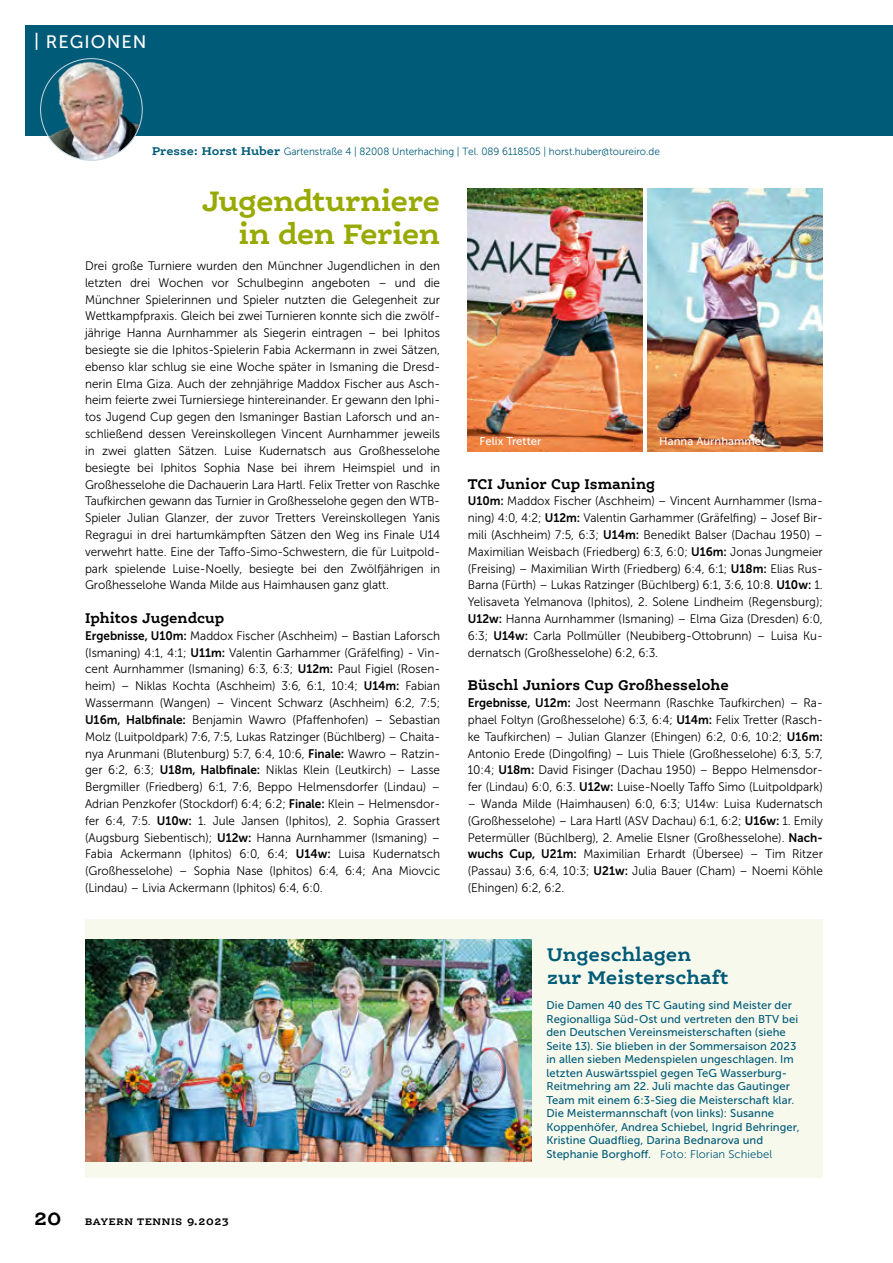
<style>
.page{position:relative;width:893px;height:1263px;background:#fff}
.page>*{position:absolute;margin:0;border:0;box-sizing:border-box;transform-origin:0 0}
.t1{font:700 30px/33px "Ernestine Pro";letter-spacing:-.025em;color:#98a900;text-align:right}
.t2{font:700 19.5px/22.5px "Ernestine Pro";color:#005b78}
.t3{font:18px "Museo Sans 500";letter-spacing:.06em;color:#fff}
.t4{font:700 15px "Ernestine Pro";color:#000;scale:.95 1}
.t5{font:12.3px/16.8px "Museo Sans 300";color:#000;text-align:justify;scale:.95 1}
.t6{font:11.25px/13.5px "Museo Sans 500";letter-spacing:.005em;color:#005b78}
.t7{font:11.25px "Museo Sans 300";letter-spacing:.005em;color:#005b78}
.t8{font:11.25px "Museo Sans 500";letter-spacing:.005em;color:#fff}
.t9{font:10.5px "Museo Sans 300";color:#005b78;scale:.95 1}
.t10{font:700 10.2px "Ernestine Pro";letter-spacing:.065em;color:#000}
.s1{font-family:"Ernestine Pro";font-weight:700;font-size:12px}
.s2{font-family:"Museo Sans 700"}
.s3{font-size:21px}
.s4{font-size:11.25px}
.s5{font-family:"Museo Sans 500"}
</style>
<div class="page">
<div style="left:26px;top:26px;width:867px;height:110px;background:#005b78"></div>
<img style="left:46px;top:59px;width:96px;height:101px">
<div style="left:85px;top:919px;width:738px;height:259px;background:#f8f9ed"></div>
<img style="left:85px;top:940px;width:446px;height:221px">
<img style="left:647px;top:188px;width:176px;height:264px">
<img style="left:468px;top:188px;width:175px;height:264px">
<h3 class="t3" style="left:34px;top:31px;width:114px">| REGIONEN</h3>
<p class="t9" style="left:152px;top:146px;width:536px"><span class="s1">Presse: Horst Huber</span> Gartenstraße 4 | 82008 Unterhaching | Tel. 089 6118505 | horst.huber@toureiro.de</p>
<h1 class="t1" style="left:202px;top:184px;width:240px">Jugendturniere in den Ferien</h1>
<p class="t5" style="left:85px;top:257px;width:375px">Drei große Turniere wurden den Münchner Jugendlichen in den letzten drei Wochen vor Schulbeginn angeboten – und die Münchner Spielerinnen und Spieler nutzten die Gelegenheit zur Wettkampfpraxis. Gleich bei zwei Turnieren konnte sich die zwölf&shy;jährige Hanna Aurnhammer als Siegerin eintragen – bei Iphitos besiegte sie die Iphitos-Spielerin Fabia Ackermann in zwei Sätzen, ebenso klar schlug sie eine Woche später in Ismaning die Dresd&shy;nerin Elma Giza. Auch der zehnjährige Maddox Fischer aus Asch&shy;heim feierte zwei Turniersiege hintereinander. Er gewann den Iphi&shy;tos Jugend Cup gegen den Ismaninger Bastian Laforsch und an&shy;schließend dessen Vereinskollegen Vincent Aurnhammer jeweils in zwei glatten Sätzen. Luise Kudernatsch aus Großhesselohe besiegte bei Iphitos Sophia Nase bei ihrem Heimspiel und in Großhesselohe die Dachauerin Lara Hartl. Felix Tretter von Raschke Taufkirchen gewann das Turnier in Großhesselohe gegen den WTB-Spieler Julian Glanzer, der zuvor Tretters Vereinskollegen Yanis Regragui in drei hartumkämpften Sätzen den Weg ins Finale U14 verwehrt hatte. Eine der Taffo-Simo-Schwestern, die für Luitpold&shy;park spielende Luise-Noelly, besiegte bei den Zwölfjährigen in Großhesselohe Wanda Milde aus Haimhausen ganz glatt.</p>
<p class="t4" style="left:85px;top:608px;width:148px">Iphitos Jugendcup</p>
<p class="t5" style="left:85px;top:627px;width:375px"><span class="s2">Ergebnisse, U10m:</span> Maddox Fischer (Aschheim) – Bastian Laforsch (Ismaning) 4:1, 4:1; <span class="s2">U11m:</span> Valentin Garhammer (Gräfelfing) - Vin&shy;cent Aurnhammer (Ismaning) 6:3, 6:3; <span class="s2">U12m:</span> Paul Figiel (Rosen&shy;heim) – Niklas Kochta (Aschheim) 3:6, 6:1, 10:4; <span class="s2">U14m:</span> Fabian Wassermann (Wangen) – Vincent Schwarz (Aschheim) 6:2, 7:5; <span class="s2">U16m, Halbfinale:</span> Benjamin Wawro (Pfaffenhofen) – Sebastian Molz (Luitpoldpark) 7:6, 7:5, Lukas Ratzinger (Büchlberg) – Chaita&shy;nya Arunmani (Blutenburg) 5:7, 6:4, 10:6, <span class="s2">Finale:</span> Wawro – Ratzin&shy;ger 6:2, 6:3; <span class="s2">U18m, Halbfinale:</span> Niklas Klein (Leutkirch) – Lasse Bergmiller (Friedberg) 6:1, 7:6, Beppo Helmensdorfer (Lindau) – Adrian Penzkofer (Stockdorf) 6:4; 6:2; <span class="s2">Finale:</span> Klein – Helmensdor&shy;fer 6:4, 7:5. <span class="s2">U10w:</span> 1. Jule Jansen (Iphitos), 2. Sophia Grassert (Augsburg Siebentisch); <span class="s2">U12w:</span> Hanna Aurnhammer (Ismaning) – Fabia Ackermann (Iphitos) 6:0, 6:4; <span class="s2">U14w:</span> Luisa Kudernatsch (Großhesselohe) – Sophia Nase (Iphitos) 6:4, 6:4; Ana Miovcic (Lindau) – Livia Ackermann (Iphitos) 6:4, 6:0.</p>
<p class="t10" style="left:34px;top:1214px;width:196px"><span class="s3">20</span> BAYERN TENNIS <span class="s4">9.2023</span></p>
<p class="t8" style="left:480px;top:435px;width:63px">Felix Tretter</p>
<p class="t8" style="left:659px;top:435px;width:108px">Hanna Aurnhammer</p>
<p class="t4" style="left:468px;top:474px;width:199px">TCI Junior Cup Ismaning</p>
<p class="t5" style="left:468px;top:493px;width:375px"><span class="s2">U10m:</span> Maddox Fischer (Aschheim) – Vincent Aurnhammer (Isma&shy;ning) 4:0, 4:2; <span class="s2">U12m:</span> Valentin Garhammer (Gräfelfing) – Josef Bir&shy;mili (Aschheim) 7:5, 6:3; <span class="s2">U14m:</span> Benedikt Balser (Dachau 1950) – Maximilian Weisbach (Friedberg) 6:3, 6:0; <span class="s2">U16m:</span> Jonas Jungmeier (Freising) – Maximilian Wirth (Friedberg) 6:4, 6:1; <span class="s2">U18m:</span> Elias Rus-Barna (Fürth) – Lukas Ratzinger (Büchlberg) 6:1, 3:6, 10:8. <span class="s2">U10w:</span> 1.<br>Yelisaveta Yelmanova (Iphitos), 2. Solene Lindheim (Regensburg); <span class="s2">U12w:</span> Hanna Aurnhammer (Ismaning) – Elma Giza (Dresden) 6:0, 6:3; <span class="s2">U14w:</span> Carla Pollmüller (Neubiberg-Ottobrunn) – Luisa Ku&shy;dernatsch (Großhesselohe) 6:2, 6:3.</p>
<p class="t4" style="left:468px;top:676px;width:276px">Büschl Juniors Cup Großhesselohe</p>
<p class="t5" style="left:468px;top:694px;width:375px"><span class="s2">Ergebnisse, U12m:</span> Jost Neermann (Raschke Taufkirchen) – Ra&shy;phael Foltyn (Großhesselohe) 6:3, 6:4; <span class="s2">U14m:</span> Felix Tretter (Rasch&shy;ke Taufkirchen) – Julian Glanzer (Ehingen) 6:2, 0:6, 10:2; <span class="s2">U16m:<br></span>Antonio Erede (Dingolfing) – Luis Thiele (Großhesselohe) 6:3, 5:7, 10:4; <span class="s2">U18m:</span> David Fisinger (Dachau 1950) – Beppo Helmensdor&shy;fer (Lindau) 6:0, 6:3. <span class="s2">U12w:</span> Luise-Noelly Taffo Simo (Luitpoldpark)</p>
<p class="t5" style="left:468px;top:795px;width:375px">– Wanda Milde (Haimhausen) 6:0, 6:3; U14w: Luisa Kudernatsch (Großhesselohe) – Lara Hartl (ASV Dachau) 6:1, 6:2; <span class="s2">U16w:</span> 1. Emily Petermüller (Büchlberg), 2. Amelie Elsner (Großhesselohe). <span class="s2">Nach&shy;wuchs Cup, U21m:</span> Maximilian Erhardt (Übersee) – Tim Ritzer (Passau) 3:6, 6:4, 10:3; <span class="s2">U21w:</span> Julia Bauer (Cham) – Noemi Köhle (Ehingen) 6:2, 6:2.</p>
<h2 class="t2" style="left:547px;top:943px;width:183px">Ungeschlagen zur Meisterschaft</h2>
<p class="t6" style="left:546px;top:999px;width:255px">Die Damen 40 des TC Gauting sind Meister der Regionalliga Süd-Ost und vertreten den BTV bei den Deutschen Vereinsmeisterschaften (siehe Seite 13). Sie blieben in der Sommersaison 2023 in allen sieben Medenspielen ungeschlagen. Im letzten Auswärtsspiel gegen TeG Wasserburg-Reitmehring am 22. Juli machte das Gautinger Team mit einem 6:3-Sieg die Meisterschaft klar.<br>Die Meistermannschaft (von links): Susanne Koppenhöfer, Andrea Schiebel, Ingrid Behringer, Kristine Quadflieg, Darina Bednarova und</p>
<p class="t7" style="left:546px;top:1148px;width:227px"><span class="s5">Stephanie Borghoff.</span> Foto: Florian Schiebel</p>
</div>
